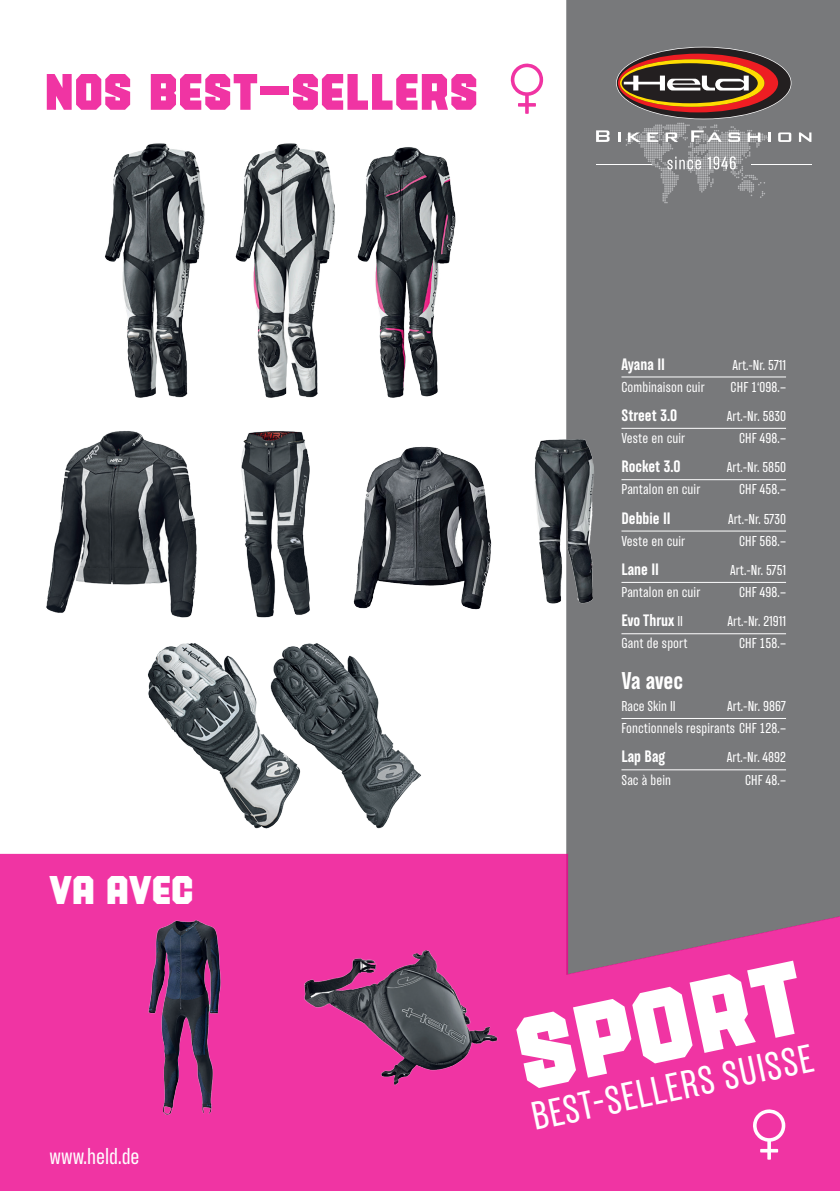
<style>
.page{position:relative;width:840px;height:1191px;background:#fff}
.page>*{position:absolute;margin:0;border:0;box-sizing:border-box;transform-origin:0 0}
.t1{font:56px "Power Station Block Low";letter-spacing:-.005em;color:#ed028c}
.t2{font:40px "Power Station Block Low";letter-spacing:.005em;color:#fff}
.t3{font:36px "TT Backwards Sans";color:#fff}
.t4{font:700 22px "TT Backwards Sans";letter-spacing:-.02em;color:#fff}
.t5{font:20px "TT Backwards Sans";color:#fff}
.t6{font:700 15px "TT Backwards Sans";color:#fff}
.t7{font:13px/22px "TT Backwards Sans";letter-spacing:.01em;color:#fff;text-align:right}
.s1{font-weight:400;font-size:13px}
</style>
<div class="page">
<div style="left:566px;top:0;width:273px;height:854px;background:#78797b"></div>
<svg style="left:0;top:854px;width:839px;height:337px;background:#de3e9d"></svg>
<svg style="left:516px;top:960px;width:280px;height:128px"></svg>
<hr style="left:595px;top:165px;width:56px;height:1px;background:#fff">
<hr style="left:750px;top:165px;width:61px;height:1px;background:#fff">
<div style="left:616px;top:47px;width:174px;height:72px;background:#231f20;border-radius:50%"></div>
<svg style="left:617px;top:54px;width:160px;height:58px"></svg>
<svg style="left:595px;top:130px;width:14px;height:12px"></svg>
<svg style="left:617px;top:123px;width:153px;height:80px;background:#8b8c8e"></svg>
<svg style="left:777px;top:132px;width:13px;height:10px"></svg>
<svg style="left:798px;top:132px;width:13px;height:10px"></svg>
<hr style="left:621px;top:376px;width:164px;height:1px;background:#fff">
<hr style="left:621px;top:428px;width:164px;height:1px;background:#fff">
<hr style="left:621px;top:479px;width:164px;height:1px;background:#fff">
<hr style="left:621px;top:530px;width:164px;height:1px;background:#fff">
<hr style="left:621px;top:582px;width:164px;height:1px;background:#fff">
<hr style="left:621px;top:633px;width:164px;height:1px;background:#fff">
<hr style="left:621px;top:718px;width:164px;height:1px;background:#fff">
<hr style="left:621px;top:769px;width:164px;height:1px;background:#fff">
<img style="left:289px;top:143px;width:167px;height:255px">
<img style="left:105px;top:143px;width:184px;height:255px">
<img style="left:148px;top:643px;width:96px;height:170px">
<img style="left:244px;top:643px;width:177px;height:186px">
<img style="left:298px;top:915px;width:203px;height:204px">
<img style="left:82px;top:915px;width:204px;height:204px">
<img style="left:46px;top:431px;width:132px;height:186px">
<img style="left:178px;top:431px;width:132px;height:187px">
<img style="left:353px;top:446px;width:111px;height:163px">
<img style="left:464px;top:427px;width:194px;height:194px">
<div style="left:752px;top:1108px;width:32px;height:51px;background:#f034a3"></div>
<h1 class="t1" style="left:44px;top:56px;width:435px">nos best-sellers</h1>
<h2 class="t2" style="left:50px;top:865px;width:145px">VA AVEC</h2>
<h3 class="t5" style="left:50px;top:1143px;width:91px">www.held.de</h3>
<p class="t6" style="left:621px;top:354px;width:45px">Ayana II</p>
<p class="t7" style="left:732px;top:354px;width:55px">Art.-Nr. 5711</p>
<p class="t7" style="left:621px;top:376px;width:85px">Combinaison cuir</p>
<p class="t7" style="left:730px;top:376px;width:57px">CHF 1‘098.–</p>
<p class="t6" style="left:621px;top:405px;width:57px">Street 3.0</p>
<p class="t7" style="left:726px;top:405px;width:61px">Art.-Nr. 5830</p>
<p class="t7" style="left:621px;top:427px;width:65px">Veste en cuir</p>
<p class="t7" style="left:738px;top:427px;width:48px">CHF 498.–</p>
<p class="t6" style="left:621px;top:457px;width:61px">Rocket 3.0</p>
<p class="t7" style="left:726px;top:457px;width:61px">Art.-Nr. 5850</p>
<p class="t7" style="left:621px;top:479px;width:80px">Pantalon en cuir</p>
<p class="t7" style="left:738px;top:479px;width:48px">CHF 458.–</p>
<p class="t6" style="left:621px;top:508px;width:51px">Debbie II</p>
<p class="t7" style="left:727px;top:508px;width:59px">Art.-Nr. 5730</p>
<p class="t7" style="left:621px;top:530px;width:65px">Veste en cuir</p>
<p class="t7" style="left:738px;top:530px;width:48px">CHF 568.–</p>
<p class="t6" style="left:621px;top:559px;width:39px">Lane II</p>
<p class="t7" style="left:730px;top:559px;width:57px">Art.-Nr. 5751</p>
<p class="t7" style="left:621px;top:581px;width:80px">Pantalon en cuir</p>
<p class="t7" style="left:738px;top:581px;width:48px">CHF 498.–</p>
<p class="t6" style="left:621px;top:611px;width:63px">Evo Thrux <span class="s1">II</span></p>
<p class="t7" style="left:727px;top:611px;width:60px">Art.-Nr. 21911</p>
<p class="t7" style="left:621px;top:633px;width:67px">Gant de sport</p>
<p class="t7" style="left:738px;top:633px;width:48px">CHF 158.–</p>
<h3 class="t4" style="left:621px;top:666px;width:63px">Va avec</h3>
<p class="t7" style="left:621px;top:695px;width:56px">Race Skin II</p>
<p class="t7" style="left:621px;top:695px;width:166px">Art.-Nr. 9867<br>Fonctionnels respirants CHF 128.–</p>
<p class="t6" style="left:621px;top:747px;width:45px">Lap Bag</p>
<p class="t7" style="left:726px;top:747px;width:61px">Art.-Nr. 4892</p>
<p class="t7" style="left:621px;top:769px;width:51px">Sac à bein</p>
<p class="t7" style="left:744px;top:769px;width:42px">CHF 48.–</p>
<h3 class="t3" style="left:527px;top:1094px;width:288px;rotate:-12deg">BEST-SELLERS SUISSE</h3>
</div>
